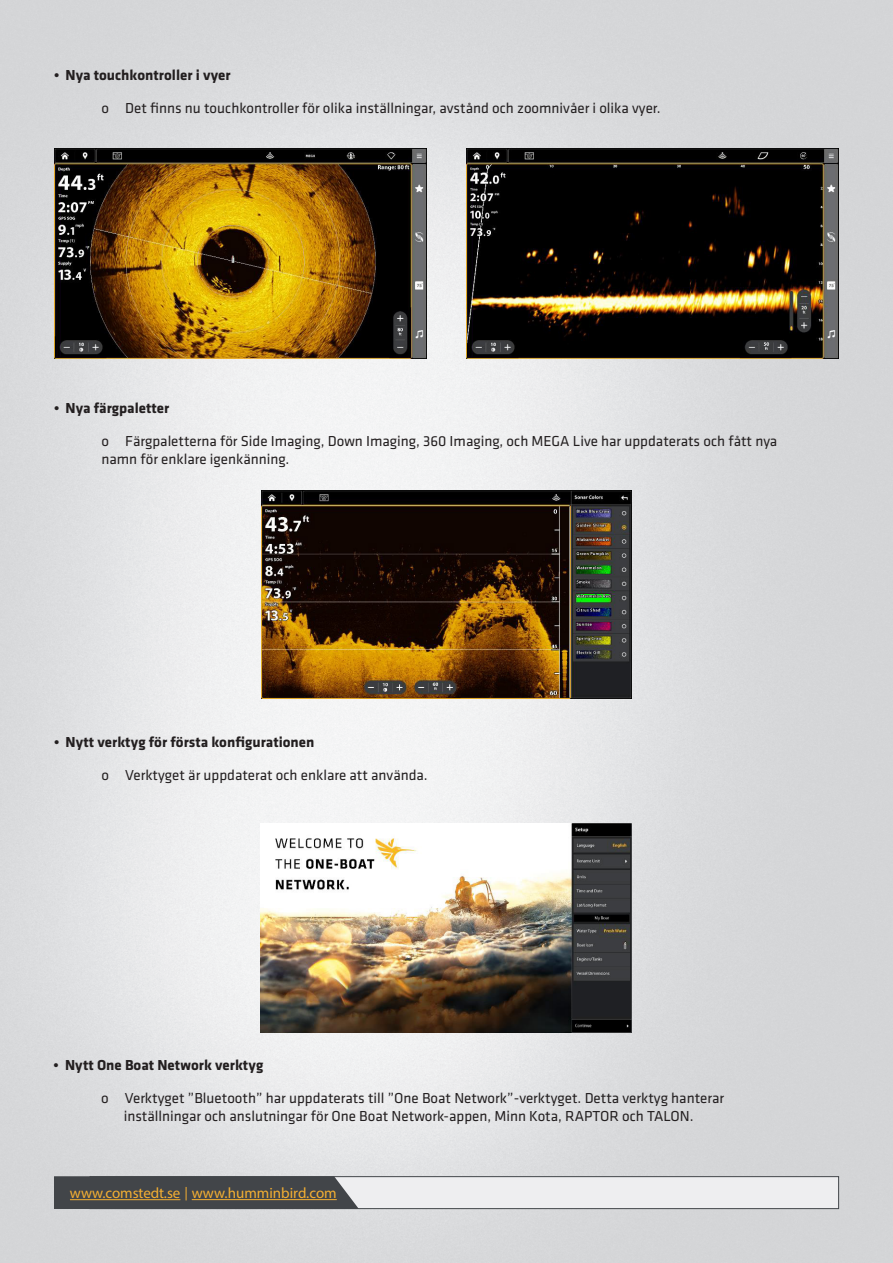
<style>
.page{position:relative;width:893px;height:1263px;background:#fff}
.page>*{position:absolute;margin:0;border:0;box-sizing:border-box;transform-origin:0 0}
.t1{font:15px/18px "Klavika";color:#231f20}
.t2{font:700 15px "Klavika";color:#231f20}
.t3{font:15px "Myriad Pro";color:#f4af32}
</style>
<div class="page">
<img style="left:0;top:0;width:893px;height:1263px">
<div style="left:90px;top:1176px;width:749px;height:33px;background:#eeeef0;border:1px solid #43474b"></div>
<svg style="left:54px;top:1176px;width:305px;height:33px;background:#4d4e4f"></svg>
<img style="left:54px;top:148px;width:373px;height:210px">
<img style="left:466px;top:148px;width:373px;height:210px">
<img style="left:261px;top:490px;width:371px;height:209px">
<img style="left:261px;top:824px;width:371px;height:208px">
<p class="t2" style="left:54px;top:64px;width:178px">• Nya touchkontroller i vyer</p>
<p class="t1" style="left:102px;top:98px;width:561px">o Det finns nu touchkontroller för olika inställningar, avstånd och zoomnivåer i olika vyer.</p>
<p class="t2" style="left:54px;top:398px;width:117px">• Nya färgpaletter</p>
<p class="t1" style="left:102px;top:432px;width:677px">o Färgpaletterna för Side Imaging, Down Imaging, 360 Imaging, och MEGA Live har uppdaterats och fått nya namn för enklare igenkänning.</p>
<p class="t2" style="left:54px;top:731px;width:262px">• Nytt verktyg för första konfigurationen</p>
<p class="t1" style="left:102px;top:765px;width:328px">o Verktyget är uppdaterat och enklare att använda.</p>
<p class="t2" style="left:54px;top:1054px;width:211px">• Nytt One Boat Network verktyg</p>
<p class="t1" style="left:101px;top:1088px;width:624px;text-align:center">o Verktyget ”Bluetooth” har uppdaterats till ”One Boat Network”-verktyget. Detta verktyg hanterar inställningar och anslutningar för One Boat Network-appen, Minn Kota, RAPTOR och TALON.</p>
<p class="t3" style="left:70px;top:1184px;width:112px">www.comstedt.se</p>
<p class="t3" style="left:192px;top:1184px;width:147px">www.humminbird.com</p>
</div>
